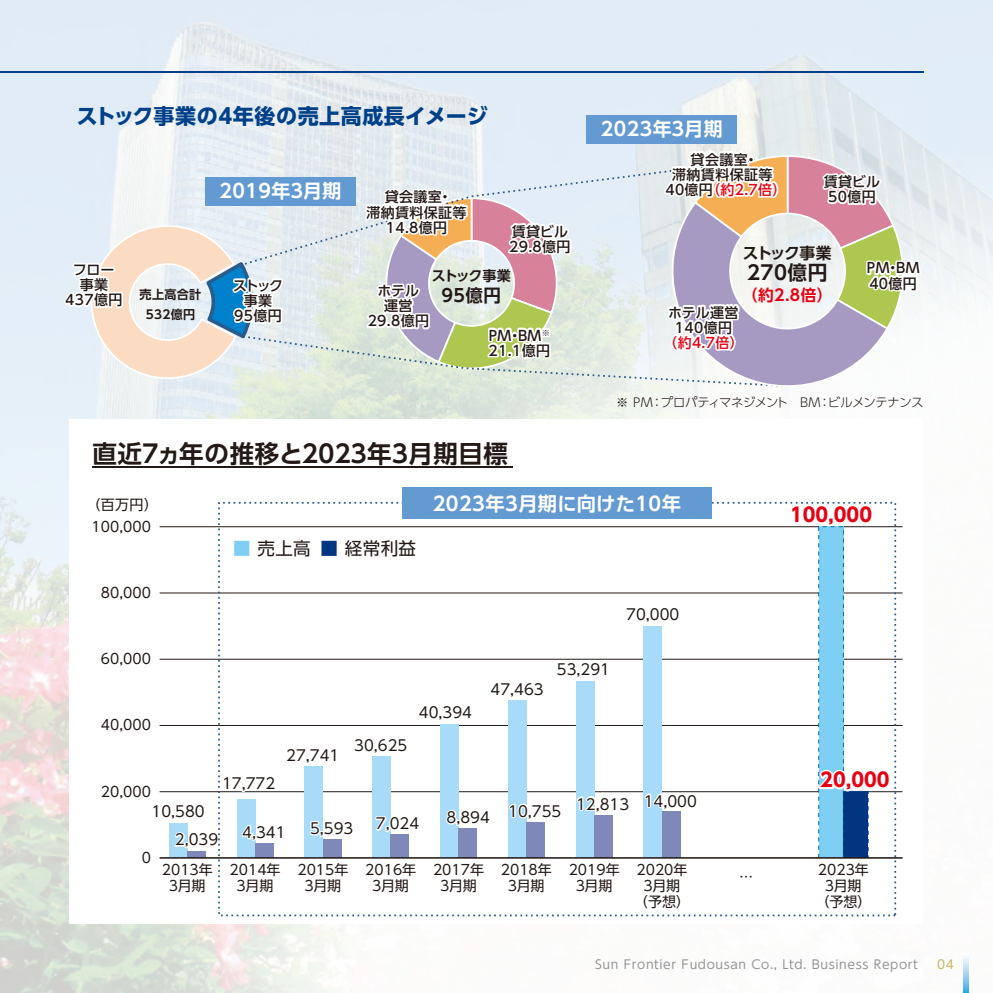
<style>
.page{position:relative;width:993px;height:993px;background:#fff}
.page>*{position:absolute;margin:0;border:0;box-sizing:border-box;transform-origin:0 0}
.t1{font:700 24.5px "UD Shin Go Pro De";letter-spacing:-.12em;color:#231916}
.t2{font:700 21px "UD Shin Go Pro";letter-spacing:.025em;color:#004089}
.t3{font:700 19.6px "UD Shin Go Pro De";letter-spacing:.025em;color:#231916}
.t4{font:700 19.25px "UD Shin Go Pro De";letter-spacing:.025em;color:#fff}
.t5{font:700 19.25px "UD Shin Go Pro";color:#e60013}
.t6{font:700 18.9px "UD Shin Go Pro De";letter-spacing:.025em;color:#fff}
.t7{font:17.5px "UD Shin Go Pro";letter-spacing:.025em;color:#231916}
.t8{font:700 17.5px "UD Shin Go Pro De";color:#231916}
.t9{font:700 15.75px "UD Shin Go Pro De";color:#e60013}
.t10{font:700 15.75px "UD Shin Go Pro De";letter-spacing:-.105em;color:#231916}
.t11{font:14.88px "UD Shin Go Pro";color:#231916}
.t12{font:500 14px/15px "UD Shin Go Pro";letter-spacing:.025em;color:#231916;text-align:center}
.t13{font:14px/15.8px "UD Shin Go Pro";color:#231916;text-align:center}
.t14{font:500 14px "UD Shin Go Pro";color:#e60013}
.t15{font:700 14px "UD Shin Go Pro De";letter-spacing:-.105em;color:#231916}
.t16{font:12.25px "UD Shin Go Pro";letter-spacing:.05em;color:#949595}
.t17{font:300 12.25px "UD Shin Go Pro";letter-spacing:-.03em;color:#231916}
.t18{font:12.25px "UD Shin Go Pro";color:#c8b35c}
.t19{font:700 12.08px/19.6px "UD Shin Go Pro De";letter-spacing:.025em;color:#231916;text-align:center}
.s1{color:#e60013}
.s2{color:#7fcef4}
.s3{color:#00367f}
</style>
<div class="page">
<img style="left:0;top:0;width:992px;height:992px">
<img style="left:102px;top:72px;width:890px;height:920px">
<div style="left:69px;top:419px;width:854px;height:504px;background:#fff"></div>
<hr style="left:92px;top:466px;width:420px;height:2px;background:#231916">
<hr style="left:0;top:71px;width:923px;height:2px;background:#004089">
<div style="left:586px;top:115px;width:150px;height:28px;background:#639ad1"></div>
<svg style="left:656px;top:389px;width:233px;height:13px"></svg>
<svg style="left:61px;top:148px;width:861px;height:241px"></svg>
<hr style="left:159px;top:791px;width:743px;height:1px;background:#231916">
<hr style="left:159px;top:725px;width:743px;height:1px;background:#231916">
<hr style="left:159px;top:658px;width:743px;height:1px;background:#231916">
<hr style="left:159px;top:592px;width:743px;height:1px;background:#231916">
<hr style="left:159px;top:526px;width:743px;height:1px;background:#231916">
<div style="left:508px;top:700px;width:18px;height:157px;background:#a7dbf7"></div>
<div style="left:526px;top:822px;width:18px;height:35px;background:#7f89b9"></div>
<div style="left:440px;top:724px;width:18px;height:133px;background:#a7dbf7"></div>
<div style="left:458px;top:828px;width:18px;height:29px;background:#7f89b9"></div>
<div style="left:372px;top:756px;width:18px;height:101px;background:#a7dbf7"></div>
<div style="left:390px;top:834px;width:19px;height:23px;background:#7f89b9"></div>
<div style="left:304px;top:765px;width:19px;height:92px;background:#a7dbf7"></div>
<div style="left:323px;top:839px;width:18px;height:18px;background:#7f89b9"></div>
<div style="left:237px;top:798px;width:18px;height:59px;background:#a7dbf7"></div>
<div style="left:255px;top:843px;width:18px;height:14px;background:#7f89b9"></div>
<div style="left:169px;top:822px;width:18px;height:35px;background:#a7dbf7"></div>
<div style="left:187px;top:850px;width:18px;height:7px;background:#7f89b9"></div>
<div style="left:575px;top:681px;width:19px;height:176px;background:#a7dbf7"></div>
<div style="left:594px;top:815px;width:18px;height:42px;background:#7f89b9"></div>
<div style="left:643px;top:626px;width:18px;height:231px;background:#a7dbf7"></div>
<div style="left:661px;top:811px;width:19px;height:46px;background:#7f89b9"></div>
<div style="left:818px;top:526px;width:25px;height:331px;background:#7fcef4"></div>
<div style="left:843px;top:791px;width:24px;height:66px;background:#00367f"></div>
<div style="left:842px;top:790px;width:26px;height:68px;border:1px dashed #005394"></div>
<svg style="left:812px;top:767px;width:80px;height:26px"></svg>
<hr style="left:159px;top:856px;width:743px;height:2px;background:#231916">
<svg style="left:575px;top:794px;width:20px;height:19px"></svg>
<svg style="left:509px;top:801px;width:18px;height:19px"></svg>
<svg style="left:446px;top:808px;width:13px;height:19px"></svg>
<svg style="left:375px;top:814px;width:16px;height:19px"></svg>
<svg style="left:309px;top:821px;width:14px;height:16px"></svg>
<svg style="left:221px;top:791px;width:56px;height:2px"></svg>
<svg style="left:241px;top:822px;width:15px;height:20px"></svg>
<svg style="left:174px;top:830px;width:14px;height:19px"></svg>
<svg style="left:642px;top:791px;width:56px;height:19px"></svg>
<div style="left:402px;top:487px;width:309px;height:31px;background:#639ad1"></div>
<svg style="left:962px;top:952px;width:5px;height:40px"></svg>
<h2 class="t2" style="left:77px;top:99px;width:412px">ストック事業の4年後の売上高成長イメージ</h2>
<h3 class="t6" style="left:219px;top:176px;width:123px">2019年３月期</h3>
<p class="t12" style="left:366px;top:189px;width:102px">貸会議室・<br>滞納賃料保証等<br>14.8億円</p>
<p class="t12" style="left:509px;top:223px;width:63px;text-align:left">賃貸ビル<br>29.8億円</p>
<p class="t12" style="left:65px;top:261px;width:59px">フロー事業<br>437億円</p>
<p class="t19" style="left:140px;top:284px;width:63px">売上高合計<br>532億円</p>
<p class="t12" style="left:233px;top:277px;width:51px">ストック事業<br>95億円</p>
<p class="t15" style="left:432px;top:264px;width:80px">ストック事業</p>
<p class="t8" style="left:441px;top:281px;width:61px">95億円</p>
<p class="t12" style="left:367px;top:283px;width:63px">ホテル<br>運営<br>29.8億円</p>
<p class="t12" style="left:488px;top:327px;width:63px;text-align:left">PM・BM<sup>※<br></sup>21.1億円</p>
<h1 class="t1" style="left:92px;top:433px;width:417px">直近７ヵ年の推移と２０２３年３月期目標</h1>
<h3 class="t6" style="left:600px;top:114px;width:123px">2023年３月期</h3>
<p class="t12" style="left:665px;top:151px;width:123px">貸会議室・<br>滞納賃料保証等<br>40億円<span class="s1">（約2.7倍）</span></p>
<p class="t12" style="left:823px;top:174px;width:58px">賃貸ビル<br>50億円</p>
<p class="t10" style="left:742px;top:240px;width:90px">ストック事業</p>
<h3 class="t3" style="left:746px;top:257px;width:82px">270億円</h3>
<p class="t9" style="left:741px;top:282px;width:92px">（約2.8倍）</p>
<p class="t12" style="left:668px;top:304px;width:72px">ホテル運営<br>140億円</p>
<p class="t14" style="left:663px;top:331px;width:82px">（約4.7倍）</p>
<p class="t12" style="left:866px;top:260px;width:54px;text-align:left">PM・BM<br>40億円</p>
<p class="t17" style="left:616px;top:392px;width:309px">※ PM：プロパティマネジメント　BM：ビルメンテナンス</p>
<p class="t13" style="left:86px;top:496px;width:73px">（百万円）</p>
<p class="t13" style="left:92px;top:518px;width:61px">100,000</p>
<p class="t13" style="left:101px;top:584px;width:51px">80,000</p>
<p class="t13" style="left:101px;top:650px;width:51px">60,000</p>
<p class="t13" style="left:101px;top:716px;width:51px">40,000</p>
<p class="t7" style="left:233px;top:533px;width:184px"><span class="s2">■</span> 売上高 <span class="s3">■</span> 経常利益</p>
<h3 class="t4" style="left:432px;top:487px;width:250px">2023年3月期に向けた10年</h3>
<p class="t11" style="left:490px;top:677px;width:55px">47,463</p>
<p class="t11" style="left:556px;top:657px;width:55px">53,291</p>
<p class="t11" style="left:626px;top:602px;width:55px">70,000</p>
<p class="t11" style="left:286px;top:742px;width:55px">27,741</p>
<p class="t11" style="left:354px;top:733px;width:55px">30,625</p>
<p class="t11" style="left:419px;top:700px;width:55px">40,394</p>
<p class="t11" style="left:222px;top:771px;width:55px">17,772</p>
<p class="t11" style="left:242px;top:820px;width:45px">4,341</p>
<p class="t13" style="left:101px;top:782px;width:51px">20,000</p>
<p class="t11" style="left:152px;top:799px;width:55px">10,580</p>
<p class="t11" style="left:175px;top:827px;width:45px">2,039</p>
<p class="t11" style="left:310px;top:816px;width:45px">5,593</p>
<p class="t11" style="left:376px;top:811px;width:45px">7,024</p>
<p class="t11" style="left:446px;top:805px;width:45px">8,894</p>
<p class="t11" style="left:508px;top:798px;width:55px">10,755</p>
<p class="t11" style="left:576px;top:791px;width:55px">12,813</p>
<p class="t11" style="left:643px;top:788px;width:55px">14,000</p>
<p class="t13" style="left:142px;top:848px;width:11px">0</p>
<p class="t13" style="left:162px;top:861px;width:52px">2013年<br>３月期</p>
<p class="t13" style="left:433px;top:861px;width:52px">2017年<br>３月期</p>
<p class="t13" style="left:500px;top:861px;width:52px">2018年<br>３月期</p>
<p class="t13" style="left:568px;top:861px;width:52px">2019年<br>３月期</p>
<p class="t13" style="left:633px;top:861px;width:57px">2020年<br>３月期（予想）</p>
<p class="t13" style="left:229px;top:861px;width:52px">2014年<br>３月期</p>
<p class="t13" style="left:297px;top:861px;width:52px">2015年<br>３月期</p>
<p class="t13" style="left:365px;top:861px;width:52px">2016年<br>３月期</p>
<h3 class="t5" style="left:789px;top:498px;width:83px">100,000</h3>
<p class="t13" style="left:739px;top:868px;width:15px">…</p>
<h3 class="t5" style="left:820px;top:764px;width:71px">20,000</h3>
<p class="t13" style="left:815px;top:861px;width:57px">2023年<br>３月期（予想）</p>
<p class="t16" style="left:595px;top:954px;width:324px">Sun Frontier Fudousan Co., Ltd. Business Report</p>
<p class="t18" style="left:936px;top:954px;width:18px">04</p>
</div>
